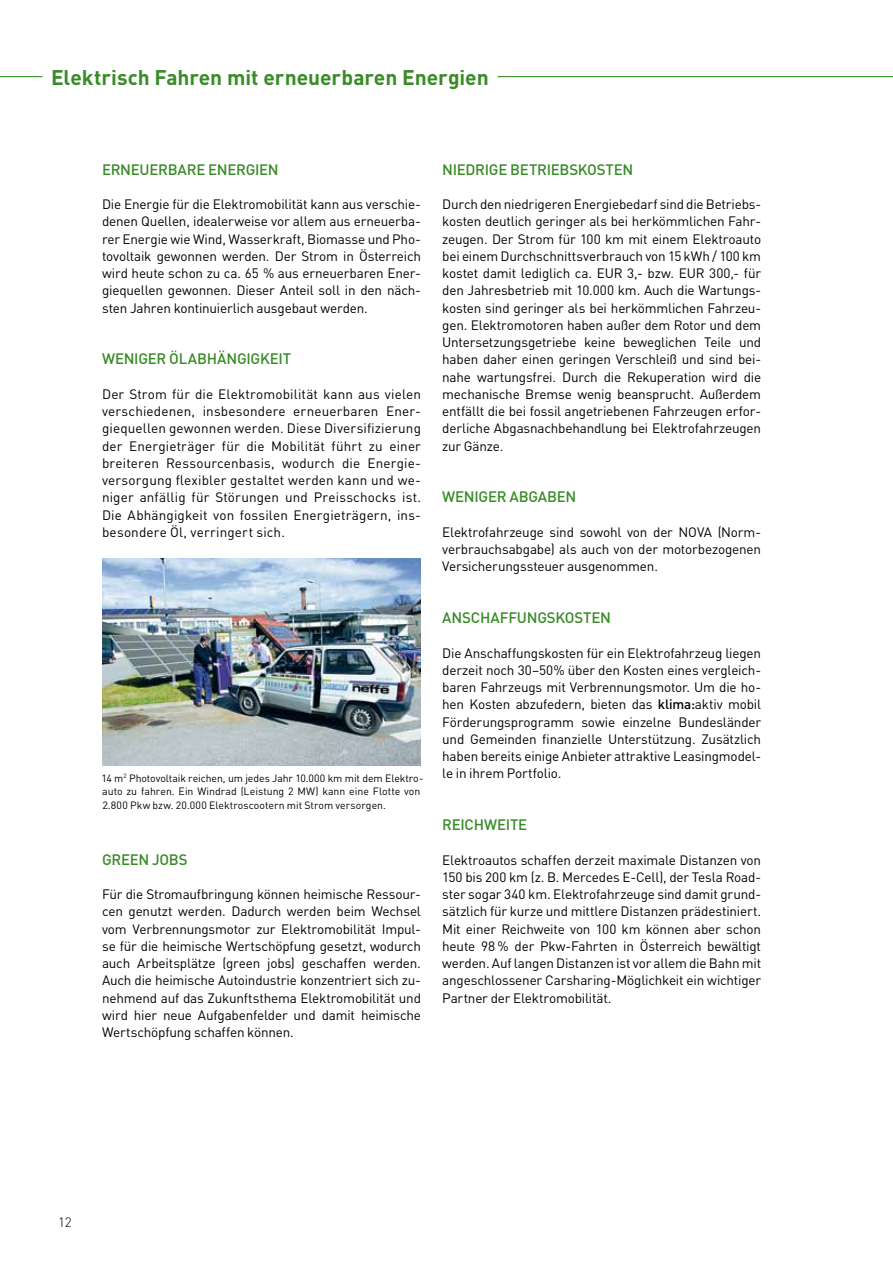
<style>
.page{position:relative;width:893px;height:1263px;background:#fff}
.page>*{position:absolute;margin:0;border:0;box-sizing:border-box;transform-origin:0 0}
.t1{font:700 21px "DIN";letter-spacing:-.005em;color:#388b27}
.t2{font:500 15px "DIN";letter-spacing:.095em;color:#388b27}
.t3{font:13.5px/17.2px "DIN";letter-spacing:-.015em;color:#000;text-align:justify}
.t4{font:300 13.5px "DIN";color:#000}
.t5{font:10.5px/13.5px "DIN";color:#000}
.s1{font-weight:500}
</style>
<div class="page">
<hr style="left:0;top:76px;width:893px;height:1px;background:#388b27">
<img style="left:102px;top:559px;width:319px;height:207px">
<div style="left:43px;top:74px;width:455px;height:5px;background:#fff"></div>
<h1 class="t1" style="left:51px;top:63px;width:439px">Elektrisch Fahren mit erneuerbaren Energien</h1>
<p class="t2" style="left:102px;top:160px;width:57px">ERNEUERB</p>
<p class="t2" style="left:177px;top:160px;width:59px">ARE ENERGIE</p>
<p class="t2" style="left:268px;top:160px;width:12px">N</p>
<p class="t3" style="left:102px;top:195px;width:320px">Die Energie für die Elektromobilität kann aus verschie&shy;denen Quellen, idealerweise vor allem aus erneuerba&shy;rer Energie wie Wind, Wasserkraft, Biomasse und Pho&shy;tovoltaik gewonnen werden. Der Strom in Österreich wird heute schon zu ca. 65 % aus erneuerbaren Ener&shy;giequellen gewonnen. Dieser Anteil soll in den näch&shy;sten Jahren kontinuierlich ausgebaut werden.</p>
<p class="t2" style="left:102px;top:349px;width:41px">WENIGER</p>
<p class="t2" style="left:169px;top:349px;width:77px">ÖLABHÄNGIGKEIT</p>
<p class="t3" style="left:102px;top:385px;width:320px">Der Strom für die Elektromobilität kann aus vielen verschiedenen, insbesondere erneuerbaren Ener&shy;giequellen gewonnen werden. Diese Diversifizierung der Energieträger für die Mobilität führt zu einer breiteren Ressourcenbasis, wodurch die Energie&shy;versorgung flexibler gestaltet werden kann und we&shy;niger anfällig für Störungen und Preisschocks ist.<br>Die Abhängigkeit von fossilen Energieträgern, ins&shy;besondere Öl, verringert sich.</p>
<p class="t5" style="left:101px;top:771px;width:322px">14 m<sup>2</sup> Photovoltaik reichen, um jedes Jahr 10.000 km mit dem Elektro&shy;auto zu fahren. Ein Windrad (Leistung 2 MW) kann eine Flotte von<br>2.800 Pkw bzw. 20.000 Elektroscootern mit Strom versorgen.</p>
<p class="t2" style="left:102px;top:850px;width:87px">GREEN JOBS</p>
<p class="t3" style="left:102px;top:885px;width:320px">Für die Stromaufbringung können heimische Ressour&shy;cen genutzt werden. Dadurch werden beim Wechsel vom Verbrennungsmotor zur Elektromobilität Impul&shy;se für die heimische Wertschöpfung gesetzt, wodurch auch Arbeitsplätze (green jobs) geschaffen werden.<br>Auch die heimische Autoindustrie konzentriert sich zu&shy;nehmend auf das Zukunftsthema Elektromobilität und wird hier neue Aufgabenfelder und damit heimische Wertschöpfung schaffen können.</p>
<p class="t2" style="left:442px;top:160px;width:42px">NIEDRIGE</p>
<p class="t2" style="left:510px;top:160px;width:19px">BETRIEB</p>
<p class="t2" style="left:569px;top:160px;width:65px">SKOSTE N</p>
<p class="t3" style="left:442px;top:195px;width:320px">Durch den niedrigeren Energiebedarf sind die Betriebs&shy;kosten deutlich geringer als bei herkömmlichen Fahr&shy;zeugen. Der Strom für 100 km mit einem Elektroauto bei einem Durchschnittsverbrauch von 15 kWh / 100 km kostet damit lediglich ca. EUR 3,- bzw. EUR 300,- für den Jahresbetrieb mit 10.000 km. Auch die Wartungs&shy;kosten sind geringer als bei herkömmlichen Fahrzeu&shy;gen. Elektromotoren haben außer dem Rotor und dem Untersetzungsgetriebe keine beweglichen Teile und haben daher einen geringen Verschleiß und sind bei&shy;nahe wartungsfrei. Durch die Rekuperation wird die mechanische Bremse wenig beansprucht. Außerdem entfällt die bei fossil angetriebenen Fahrzeugen erfor&shy;derliche Abgasnachbehandlung bei Elektrofahrzeugen zur Gänze.</p>
<p class="t2" style="left:442px;top:487px;width:41px">WENIGER</p>
<p class="t2" style="left:509px;top:487px;width:11px">ABG</p>
<p class="t2" style="left:538px;top:487px;width:40px">ABEN</p>
<p class="t3" style="left:442px;top:523px;width:320px">Elektrofahrzeuge sind sowohl von der NOVA (Norm&shy;verbrauchsabgabe) als auch von der motorbezogenen Versicherungssteuer ausgenommen.</p>
<p class="t2" style="left:442px;top:608px;width:170px">ANSCHAFFUNGSKOSTEN</p>
<p class="t3" style="left:442px;top:644px;width:320px">Die Anschaffungskosten für ein Elektrofahrzeug liegen derzeit noch 30–50% über den Kosten eines vergleich&shy;baren Fahrzeugs mit Verbrennungsmotor. Um die ho&shy;hen Kosten abzufedern, bieten das <span class="s1">KLIMA:</span>aktiv mobil Förderungsprogramm sowie einzelne Bundesländer und Gemeinden finanzielle Unterstützung. Zusätzlich haben bereits einige Anbieter attraktive Leasingmodel&shy;le in ihrem Portfolio.</p>
<p class="t2" style="left:442px;top:815px;width:18px">REICH</p>
<p class="t2" style="left:484px;top:815px;width:22px">WEITE</p>
<p class="t3" style="left:442px;top:851px;width:320px">Elektroautos schaffen derzeit maximale Distanzen von 150 bis 200 km (z. B. Mercedes E-Cell), der Tesla Road&shy;ster sogar 340 km. Elektrofahrzeuge sind damit grund&shy;sätzlich für kurze und mittlere Distanzen prädestiniert.<br>Mit einer Reichweite von 100 km können aber schon heute 98 % der Pkw-Fahrten in Österreich bewältigt werden. Auf langen Distanzen ist vor allem die Bahn mit angeschlossener Carsharing-Möglichkeit ein wichtiger Partner der Elektromobilität.</p>
<p class="t4" style="left:58px;top:1214px;width:15px">12</p>
</div>
